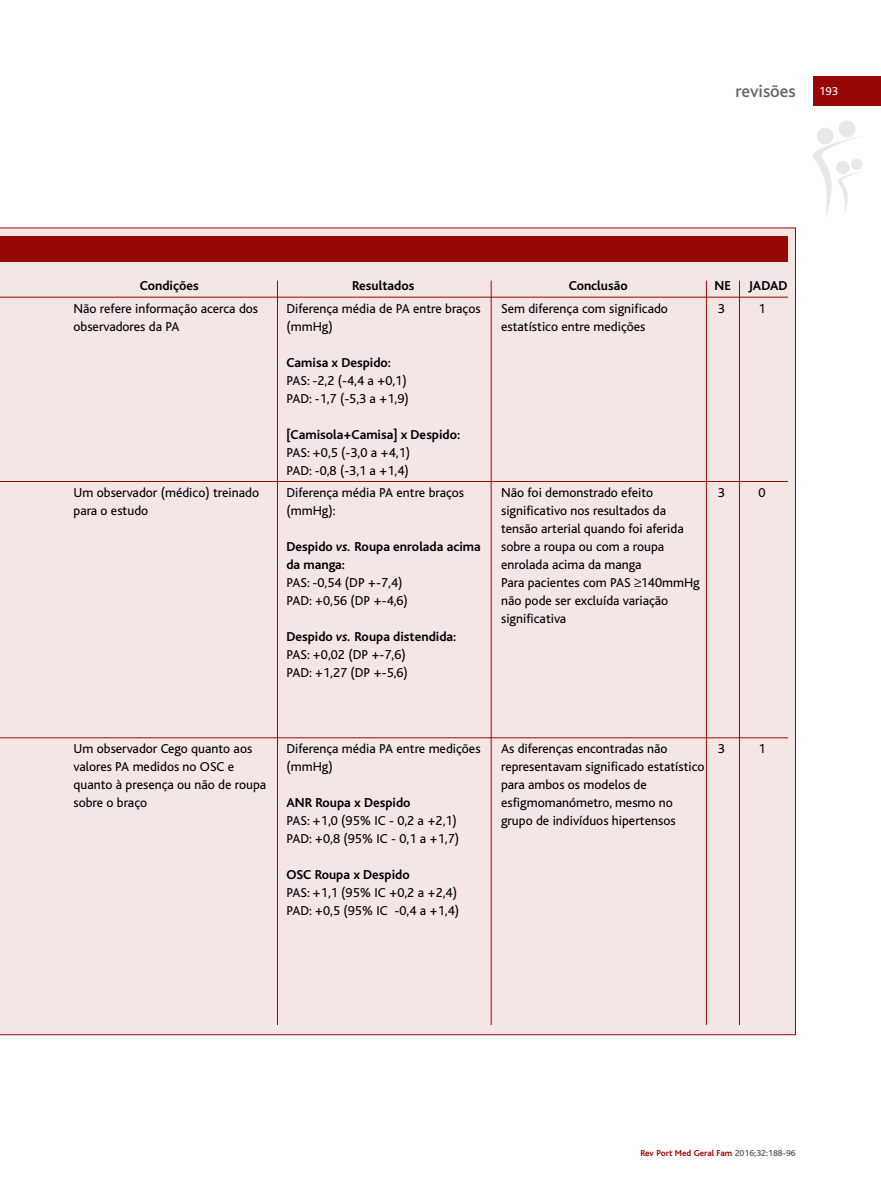
<style>
.page{position:relative;width:881px;height:1191px;background:#fff}
.page>*{position:absolute;margin:0;border:0;box-sizing:border-box;transform-origin:0 0}
.t1{font:500 18px "Bliss";color:#666}
.t2{font:13.5px/18px "Bliss";color:#000}
.t3{font:700 13.5px "Bliss";color:#000}
.t4{font:12px "Bliss";color:#fff}
.t5{font:700 9px "Bliss";color:#980605}
.s1{font-style:italic}
.s2{font-weight:700}
.s3{font-weight:700;font-style:italic}
.s4{color:#666}
</style>
<div class="page">
<svg style="left:813px;top:120px;width:49px;height:97px"></svg>
<div style="left:812px;top:77px;width:68px;height:29px;background:#980605"></div>
<div style="left:0;top:227px;width:795px;height:808px;background:#f5e6e6"></div>
<hr style="left:0;top:297px;width:787px;height:1px;background:#980605">
<hr style="left:0;top:481px;width:787px;height:1px;background:#980605">
<hr style="left:0;top:737px;width:787px;height:1px;background:#980605">
<div style="left:0;top:236px;width:787px;height:25px;background:#980605"></div>
<hr style="left:277px;top:280px;width:1px;height:745px;background:#980605">
<hr style="left:490px;top:280px;width:1px;height:745px;background:#980605">
<hr style="left:705px;top:280px;width:1px;height:745px;background:#980605">
<hr style="left:738px;top:280px;width:1px;height:745px;background:#980605">
<h1 class="t1" style="left:735px;top:85px;width:62px">revisões</h1>
<p class="t4" style="left:819px;top:87px;width:20px">193</p>
<p class="t3" style="left:140px;top:281px;width:60px">Condições</p>
<p class="t3" style="left:352px;top:281px;width:64px">Resultados</p>
<p class="t3" style="left:568px;top:281px;width:61px">Conclusão</p>
<p class="t3" style="left:714px;top:281px;width:18px">NE</p>
<p class="t3" style="left:748px;top:281px;width:40px">JADAD</p>
<p class="t2" style="left:73px;top:301px;width:186px">Não refere informação acerca dos</p>
<p class="t2" style="left:286px;top:301px;width:196px">Diferença média de PA entre braços</p>
<p class="t2" style="left:501px;top:301px;width:168px">Sem diferença com significado</p>
<p class="t2" style="left:717px;top:301px;width:9px">3</p>
<p class="t2" style="left:758px;top:301px;width:9px">1</p>
<p class="t2" style="left:73px;top:319px;width:107px">observadores da PA</p>
<p class="t2" style="left:286px;top:319px;width:48px">(mmHg)</p>
<p class="t2" style="left:501px;top:319px;width:146px">estatístico entre medições</p>
<p class="t3" style="left:286px;top:358px;width:106px">Camisa x Despido:</p>
<p class="t2" style="left:286px;top:373px;width:124px">PAS: -2,2 (-4,4 a +0,1)<br>PAD: -1,7 (-5,3 a +1,9)</p>
<p class="t3" style="left:286px;top:430px;width:175px">[Camisola+Camisa] x Despido:</p>
<p class="t2" style="left:286px;top:445px;width:125px">PAS: +0,5 (-3,0 a +4,1)<br>PAD: -0,8 (-3,1 a +1,4)</p>
<p class="t2" style="left:73px;top:485px;width:187px">Um observador (médico) treinado</p>
<p class="t2" style="left:286px;top:485px;width:179px">Diferença média PA entre braços</p>
<p class="t2" style="left:501px;top:485px;width:154px">Não foi demonstrado efeito</p>
<p class="t2" style="left:717px;top:485px;width:9px">3</p>
<p class="t2" style="left:758px;top:485px;width:9px">0</p>
<p class="t2" style="left:73px;top:503px;width:76px">para o estudo</p>
<p class="t2" style="left:286px;top:503px;width:51px">(mmHg):</p>
<p class="t2" style="left:501px;top:503px;width:184px">significativo nos resultados da tensão arterial quando foi aferida</p>
<p class="t3" style="left:286px;top:542px;width:196px">Despido <span class="s1">vs.</span> Roupa enrolada acima</p>
<p class="t2" style="left:501px;top:539px;width:165px">sobre a roupa ou com a roupa</p>
<p class="t3" style="left:286px;top:560px;width:60px">da manga:</p>
<p class="t2" style="left:501px;top:557px;width:142px">enrolada acima da manga</p>
<p class="t2" style="left:286px;top:575px;width:117px">PAS: -0,54 (DP +-7,4)</p>
<p class="t2" style="left:501px;top:575px;width:200px">Para pacientes com PAS ≥140mmHg</p>
<p class="t2" style="left:286px;top:593px;width:123px">PAD: +0,56 (DP +-4,6)</p>
<p class="t2" style="left:501px;top:593px;width:169px">não pode ser excluída variação significativa</p>
<p class="t2" style="left:286px;top:629px;width:171px"><span class="s2">Despido</span> <span class="s3">vs.</span> <span class="s2">Roupa distendida:<br></span>PAS: +0,02 (DP +-7,6)<br>PAD: +1,27 (DP +-5,6)</p>
<p class="t2" style="left:73px;top:741px;width:180px">Um observador Cego quanto aos</p>
<p class="t2" style="left:286px;top:741px;width:195px">Diferença média PA entre medições</p>
<p class="t2" style="left:501px;top:741px;width:168px">As diferenças encontradas não</p>
<p class="t2" style="left:717px;top:741px;width:9px">3</p>
<p class="t2" style="left:758px;top:741px;width:9px">1</p>
<p class="t2" style="left:73px;top:759px;width:162px">valores PA medidos no OSC e</p>
<p class="t2" style="left:286px;top:759px;width:48px">(mmHg)</p>
<p class="t2" style="left:501px;top:759px;width:205px">representavam significado estatístico</p>
<p class="t2" style="left:73px;top:777px;width:194px">quanto à presença ou não de roupa</p>
<p class="t2" style="left:501px;top:777px;width:147px">para ambos os modelos de</p>
<p class="t2" style="left:73px;top:795px;width:75px">sobre o braço</p>
<p class="t3" style="left:286px;top:798px;width:126px">ANR Roupa x Despido</p>
<p class="t2" style="left:501px;top:795px;width:173px">esfigmomanómetro, mesmo no</p>
<p class="t2" style="left:286px;top:813px;width:172px">PAS: +1,0 (95% IC - 0,2 a +2,1)</p>
<p class="t2" style="left:501px;top:813px;width:176px">grupo de indivíduos hipertensos</p>
<p class="t2" style="left:286px;top:831px;width:174px">PAD: +0,8 (95% IC - 0,1 a +1,7)</p>
<p class="t3" style="left:286px;top:870px;width:125px">OSC Roupa x Despido</p>
<p class="t2" style="left:286px;top:885px;width:174px">PAS: +1,1 (95% IC +0,2 a +2,4)<br>PAD: +0,5 (95% IC -0,4 a +1,4)</p>
<p class="t5" style="left:640px;top:1149px;width:157px">Rev Port Med Geral Fam <span class="s4">2016;32:188-96</span></p>
</div>
